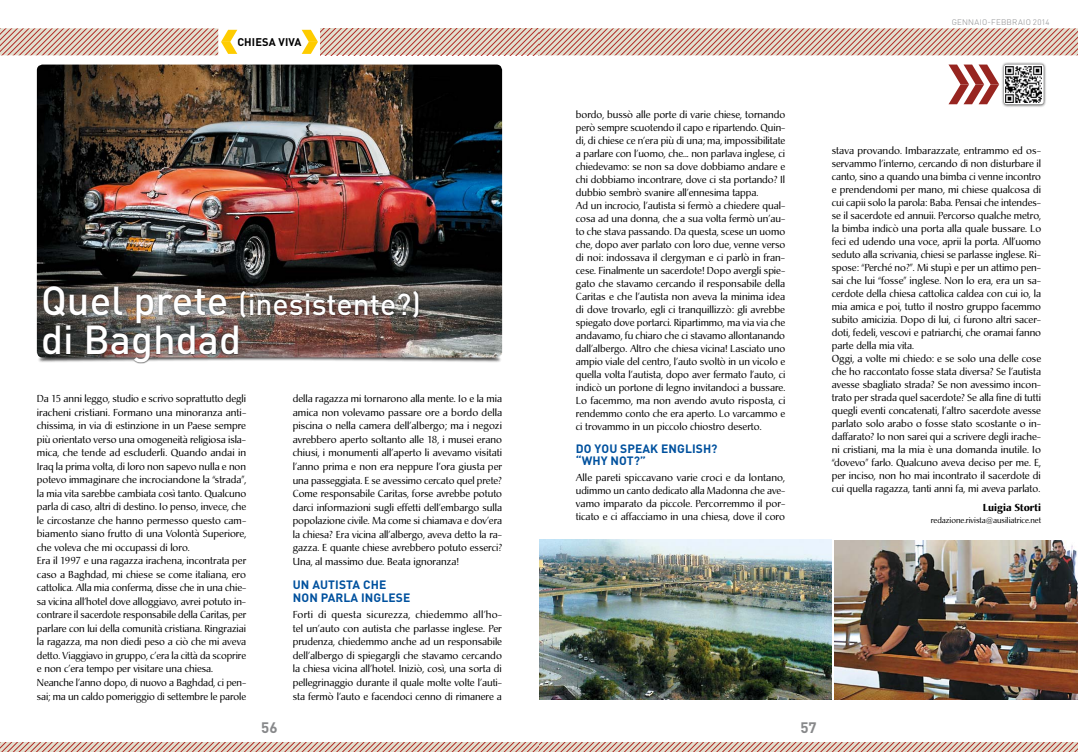
<style>
.page{position:relative;width:1078px;height:752px;background:#fff}
.page>*{position:absolute;margin:0;border:0;box-sizing:border-box;transform-origin:0 0}
.t1{font:500 40px "DIN Pro";color:#fff}
.t2{font:500 30px "DIN Pro";color:#fff}
.t3{font:700 15px "DIN Pro";color:#87888a}
.t4{font:700 12px/12.6px "DIN Pro";letter-spacing:.01em;color:#00519e}
.t5{font:700 11px "DIN Pro";letter-spacing:.01em;color:#000}
.t6{font:10px/13px "Christiana";color:#000}
.t7{font:700 10px "Christiana";color:#000}
.t8{font:8px "Christiana";color:#000}
.t9{font:300 8px "DIN Pro";letter-spacing:.03em;color:#87888a}
.s1{font-size:40px}
</style>
<div class="page">
<img style="left:37px;top:64px;width:465px;height:293px">
<svg style="left:0;top:742px;width:1077px;height:9px;background:#d5b2a5"></svg>
<svg style="left:0;top:28px;width:237px;height:27px;background:#d9b7a4"></svg>
<svg style="left:301px;top:28px;width:776px;height:27px;background:#d6b4a5"></svg>
<div style="left:42px;top:285px;width:377px;height:78px;background:#000;opacity:.75"></div>
<img style="left:540px;top:539px;width:291px;height:160px">
<img style="left:834px;top:540px;width:243px;height:159px">
<svg style="left:948px;top:64px;width:50px;height:40px"></svg>
<div style="left:1001px;top:62px;width:45px;height:45px;background:#000;opacity:.75"></div>
<svg style="left:1003px;top:64px;width:40px;height:40px"></svg>
<img style="left:1005px;top:66px;width:36px;height:36px">
<p class="t5" style="left:237px;top:35px;width:26px">CHIESA</p>
<p class="t5" style="left:278px;top:35px;width:18px">VIVA</p>
<p class="t9" style="left:951px;top:16px;width:99px">GENNAIO-FEBBRAIO 2014</p>
<h2 class="t2" style="left:41px;top:283px;width:381px"><span class="s1">Quel prete</span> (inesistente?)</h2>
<h1 class="t1" style="left:41px;top:312px;width:202px">di Baghdad</h1>
<p class="t6" style="left:37px;top:392px;width:211px;line-height:13.5px">Da 15 anni leggo, studio e scrivo soprattutto degli iracheni cristiani. Formano una minoranza anti&shy;chissima, in via di estinzione in un Paese sempre più orientato verso una omogeneità religiosa isla&shy;mica, che tende ad escluderli. Quando andai in Iraq la prima volta, di loro non sapevo nulla e non potevo immaginare che incrociandone la “strada”, la mia vita sarebbe cambiata così tanto. Qualcuno parla di caso, altri di destino. Io penso, invece, che le circostanze che hanno permesso questo cam&shy;biamento siano frutto di una Volontà Superiore, che voleva che mi occupassi di loro.<br>Era il 1997 e una ragazza irachena, incontrata per caso a Baghdad, mi chiese se come italiana, ero cattolica. Alla mia conferma, disse che in una chie&shy;sa vicina all’hotel dove alloggiavo, avrei potuto in&shy;contrare il sacerdote responsabile della Caritas, per parlare con lui della comunità cristiana. Ringraziai la ragazza, ma non diedi peso a ciò che mi aveva detto. Viaggiavo in gruppo, c’era la città da scoprire e non c’era tempo per visitare una chiesa.<br>Neanche l’anno dopo, di nuovo a Baghdad, ci pen&shy;sai; ma un caldo pomeriggio di settembre le parole</p>
<p class="t6" style="left:293px;top:392px;width:211px;line-height:13.6px;text-align:justify">della ragazza mi tornarono alla mente. Io e la mia amica non volevamo passare ore a bordo della piscina o nella camera dell’albergo; ma i negozi avrebbero aperto soltanto alle 18, i musei erano chiusi, i monumenti all’aperto li avevamo visitati l’anno prima e non era neppure l’ora giusta per una passeggiata. E se avessimo cercato quel prete?<br>Come responsabile Caritas, forse avrebbe potuto darci informazioni sugli effetti dell’embargo sulla popolazione civile. Ma come si chiamava e dov’era la chiesa? Era vicina all’albergo, aveva detto la ra&shy;gazza. E quante chiese avrebbero potuto esserci?<br>Una, al massimo due. Beata ignoranza!</p>
<p class="t4" style="left:293px;top:577px;width:119px">UN AUTISTA CH E<br>NON PARLA INGLESE</p>
<p class="t6" style="left:293px;top:607px;width:211px;line-height:13.6px;text-align:justify">Forti di questa sicurezza, chiedemmo all’ho&shy;tel un’auto con autista che parlasse inglese. Per prudenza, chiedemmo anche ad un responsabile dell’albergo di spiegargli che stavamo cercando la chiesa vicina all’hotel. Iniziò, così, una sorta di pellegrinaggio durante il quale molte volte l’auti&shy;sta fermò l’auto e facendoci cenno di rimanere a</p>
<p class="t6" style="left:575px;top:108px;width:211px">bordo, bussò alle porte di varie chiese, tornando però sempre scuotendo il capo e ripartendo. Quin&shy;di, di chiese ce n’era più di una; ma, impossibilitate a parlare con l’uomo, che... non parlava inglese, ci chiedevamo: se non sa dove dobbiamo andare e chi dobbiamo incontrare, dove ci sta portando? Il dubbio sembrò svanire all’ennesima tappa.<br>Ad un incrocio, l’autista si fermò a chiedere qual&shy;cosa ad una donna, che a sua volta fermò un’au&shy;to che stava passando. Da questa, scese un uomo che, dopo aver parlato con loro due, venne verso di noi: indossava il clergyman e ci parlò in fran&shy;cese. Finalmente un sacerdote! Dopo avergli spie&shy;gato che stavamo cercando il responsabile della Caritas e che l’autista non aveva la minima idea di dove trovarlo, egli ci tranquillizzò: gli avrebbe spiegato dove portarci. Ripartimmo, ma via via che andavamo, fu chiaro che ci stavamo allontanando dall’albergo. Altro che chiesa vicina! Lasciato uno ampio viale del centro, l’auto svoltò in un vicolo e quella volta l’autista, dopo aver fermato l’auto, ci indicò un portone di legno invitandoci a bussare.<br>Lo facemmo, ma non avendo avuto risposta, ci rendemmo conto che era aperto. Lo varcammo e ci trovammo in un piccolo chiostro deserto.</p>
<p class="t4" style="left:575px;top:442px;width:143px;line-height:12px">DO YOU SPEAK ENGLISH? “WHY N OT?”</p>
<p class="t6" style="left:575px;top:471px;width:211px;text-align:justify">Alle pareti spiccavano varie croci e da lontano, udimmo un canto dedicato alla Madonna che ave&shy;vamo imparato da piccole. Percorremmo il por&shy;ticato e ci affacciamo in una chiesa, dove il coro</p>
<h3 class="t3" style="left:261px;top:717px;width:18px">56</h3>
<h3 class="t3" style="left:800px;top:717px;width:18px">57</h3>
<p class="t6" style="left:831px;top:144px;width:211px">stava provando. Imbarazzate, entrammo ed os&shy;servammo l’interno, cercando di non disturbare il canto, sino a quando una bimba ci venne incontro e prendendomi per mano, mi chiese qualcosa di cui capii solo la parola: Baba. Pensai che intendes&shy;se il sacerdote ed annuii. Percorso qualche metro, la bimba indicò una porta alla quale bussare. Lo feci ed udendo una voce, aprii la porta. All’uomo seduto alla scrivania, chiesi se parlasse inglese. Ri&shy;spose: “Perché no?”. Mi stupì e per un attimo pen&shy;sai che lui “fosse” inglese. Non lo era, era un sa&shy;cerdote della chiesa cattolica caldea con cui io, la mia amica e poi, tutto il nostro gruppo facemmo subito amicizia. Dopo di lui, ci furono altri sacer&shy;doti, fedeli, vescovi e patriarchi, che oramai fanno parte della mia vita.<br>Oggi, a volte mi chiedo: e se solo una delle cose che ho raccontato fosse stata diversa? Se l’autista avesse sbagliato strada? Se non avessimo incon&shy;trato per strada quel sacerdote? Se alla fine di tutti quegli eventi concatenati, l’altro sacerdote avesse parlato solo arabo o fosse stato scostante o in&shy;daffarato? Io non sarei qui a scrivere degli irache&shy;ni cristiani, ma la mia è una domanda inutile. Io “dovevo” farlo. Qualcuno aveva deciso per me. E, per inciso, non ho mai incontrato il sacerdote di cui quella ragazza, tanti anni fa, mi aveva parlato.</p>
<p class="t7" style="left:982px;top:501px;width:60px">Luigia Storti</p>
<p class="t8" style="left:930px;top:515px;width:112px">redazione.rivista@ausiliatrice.net</p>
</div>
